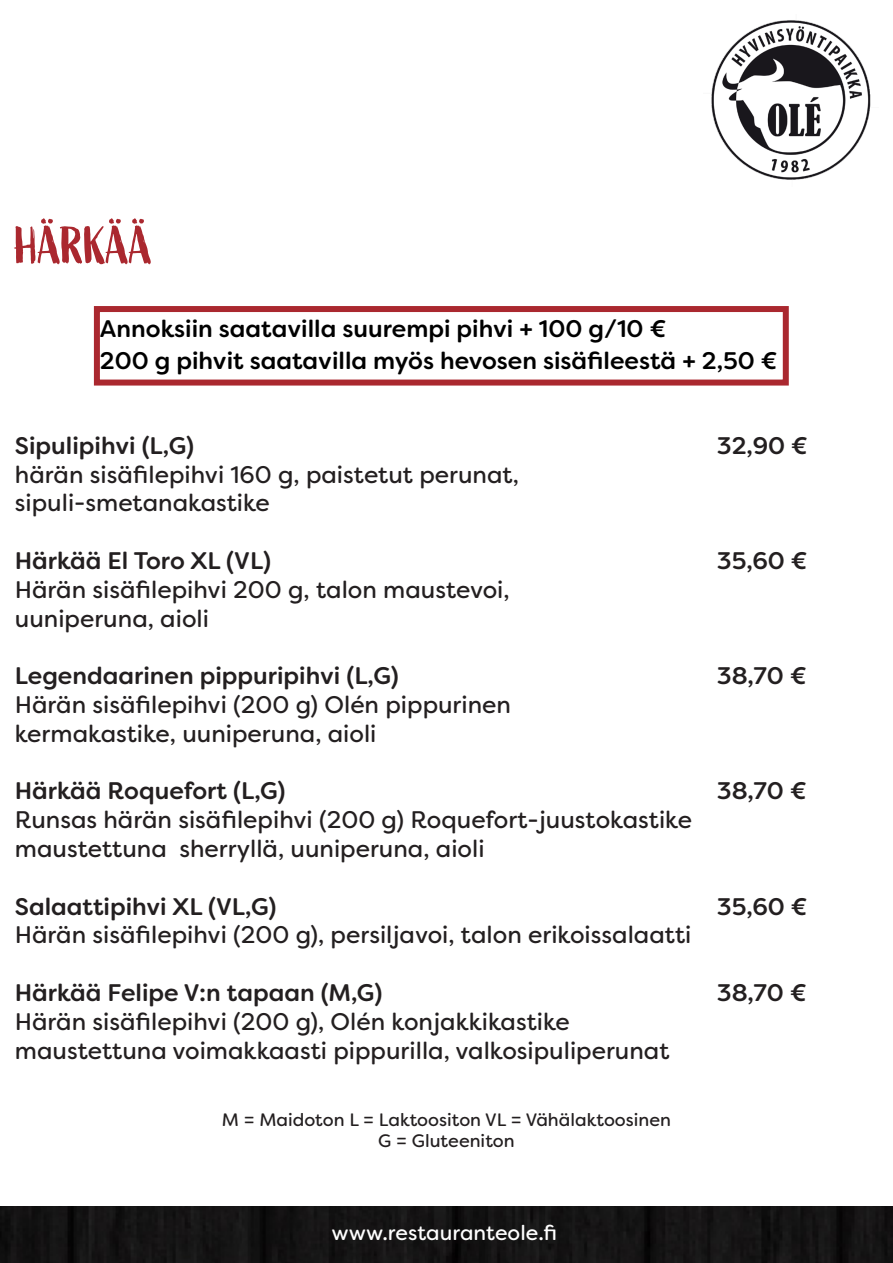
<style>
.page{position:relative;width:893px;height:1263px;background:#fff}
.page>*{position:absolute;margin:0;border:0;box-sizing:border-box;transform-origin:0 0}
.t1{font:52.5px "Active";letter-spacing:-.01em;color:#aa282f}
.t2{font:24px/28.8px "Filson Soft";color:#231f20}
.t3{font:500 24px "Filson Soft";color:#231f20}
.t4{font:500 24px "Filson Soft";color:#000}
.t5{font:21px "Filson Soft";color:#fff}
.t6{font:18px "Filson Soft";color:#231f20}
</style>
<div class="page">
<img style="left:1px;top:1206px;width:892px;height:57px">
<img style="left:0;top:1205px;width:1px;height:58px">
<img style="left:711px;top:20px;width:160px;height:160px">
<div style="left:94px;top:306px;width:695px;height:80px;border:6px solid #aa282f"></div>
<p class="t1" style="left:15px;top:216px;width:139px">HÄRKÄÄ</p>
<p class="t4" style="left:100px;top:313px;width:568px">Annoksiin saatavilla suurempi pihvi + 100 g/10 €</p>
<p class="t4" style="left:100px;top:345px;width:679px">200 g pihvit saatavilla myös hevosen sisäfileestä + 2,50 €</p>
<p class="t3" style="left:15px;top:430px;width:181px">Sipulipihvi (L,G)</p>
<p class="t3" style="left:717px;top:430px;width:92px">32,90 €</p>
<p class="t2" style="left:15px;top:460px;width:505px">härän sisäfilepihvi 160 g, paistetut perunat, sipuli-smetanakastike</p>
<p class="t3" style="left:15px;top:545px;width:258px">Härkää El Toro XL (VL)</p>
<p class="t3" style="left:717px;top:545px;width:92px">35,60 €</p>
<p class="t2" style="left:15px;top:575px;width:496px">Härän sisäfilepihvi 200 g, talon maustevoi, uuniperuna, aioli</p>
<p class="t3" style="left:15px;top:660px;width:385px">Legendaarinen pippuripihvi (L,G)</p>
<p class="t3" style="left:717px;top:660px;width:91px">38,70 €</p>
<p class="t2" style="left:15px;top:690px;width:498px">Härän sisäfilepihvi (200 g) Olén pippurinen kermakastike, uuniperuna, aioli</p>
<p class="t3" style="left:15px;top:775px;width:272px">Härkää Roquefort (L,G)</p>
<p class="t3" style="left:717px;top:775px;width:91px">38,70 €</p>
<p class="t2" style="left:15px;top:805px;width:679px">Runsas härän sisäfilepihvi (200 g) Roquefort-juustokastike maustettuna sherryllä, uuniperuna, aioli</p>
<p class="t3" style="left:15px;top:891px;width:263px">Salaattipihvi XL (VL,G)</p>
<p class="t3" style="left:717px;top:891px;width:92px">35,60 €</p>
<p class="t2" style="left:15px;top:921px;width:678px">Härän sisäfilepihvi (200 g), persiljavoi, talon erikoissalaatti</p>
<p class="t3" style="left:15px;top:977px;width:369px">Härkää Felipe V:n tapaan (M,G)</p>
<p class="t3" style="left:717px;top:977px;width:91px">38,70 €</p>
<p class="t2" style="left:15px;top:1007px;width:656px">Härän sisäfilepihvi (200 g), Olén konjakkikastike maustettuna voimakkaasti pippurilla, valkosipuliperunat</p>
<p class="t6" style="left:222px;top:1108px;width:451px">M = Maidoton L = Laktoositon VL = Vähälaktoosinen</p>
<p class="t6" style="left:378px;top:1129px;width:138px">G = Gluteeniton</p>
<p class="t5" style="left:332px;top:1219px;width:227px">www.restauranteole.fi</p>
</div>
